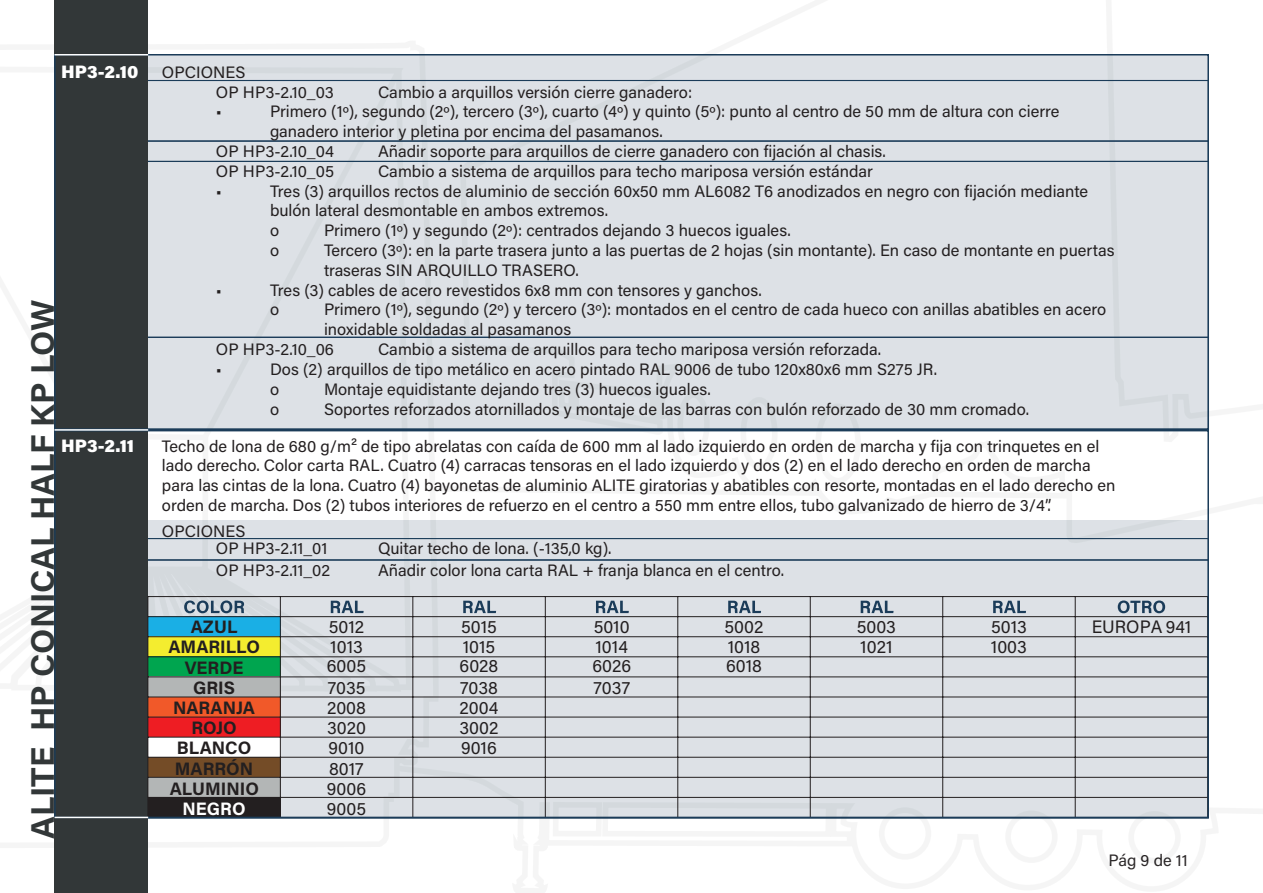
<style>
.page{position:relative;width:1263px;height:893px;background:#fff}
.page>*{position:absolute;margin:0;border:0;box-sizing:border-box;transform-origin:0 0}
.t1{font:700 33px "Acumin Pro";letter-spacing:-.005em;color:#323738}
.t2{font:18px/20.2px "Acumin Pro";color:#231f20}
.t3{font:700 18px/20.2px "Acumin Pro";color:#231f20;text-align:center}
.t4{font:900 18px "Acumin Pro";color:#fff}
.t5{font:700 18px "Acumin Pro";color:#fff}
.t6{font:16.5px/19.8px "Acumin Pro";color:#231f20}
</style>
<div class="page">
<div style="left:1005px;top:810px;width:53px;height:53px;border:6px solid #3e3e3f;border-radius:50%"></div>
<div style="left:879px;top:807px;width:52px;height:53px;border:6px solid #3e3e3f;border-radius:50%"></div>
<div style="left:740px;top:397px;width:38px;height:73px;border:6px solid #3e3e3f;border-radius:50%"></div>
<div style="left:677px;top:392px;width:33px;height:64px;border:6px solid #3e3e3f;border-radius:50%"></div>
<div style="left:815px;top:403px;width:46px;height:81px;border:6px solid #3e3e3f;border-radius:50%"></div>
<div style="left:56px;top:520px;width:1152px;height:298px;background:#dde1e6"></div>
<div style="left:149px;top:54px;width:1060px;height:376px;background:#dde1e6"></div>
<div style="left:110px;top:80px;width:1099px;height:62px;border:1px solid #1b3c59"></div>
<div style="left:110px;top:141px;width:1099px;height:21px;border:1px solid #1b3c59"></div>
<div style="left:110px;top:337px;width:1099px;height:93px;border:1px solid #1b3c59"></div>
<div style="left:110px;top:538px;width:1099px;height:22px;border:1px solid #1b3c59"></div>
<div style="left:54px;top:0;width:94px;height:893px;background:#323738"></div>
<svg style="left:147px;top:596px;width:1059px;height:219px"></svg>
<svg style="left:147px;top:596px;width:257px;height:99px"></svg>
<svg style="left:463px;top:601px;width:33px;height:12px"></svg>
<svg style="left:596px;top:601px;width:33px;height:12px"></svg>
<svg style="left:728px;top:601px;width:33px;height:12px"></svg>
<svg style="left:861px;top:601px;width:32px;height:12px"></svg>
<svg style="left:993px;top:601px;width:33px;height:12px"></svg>
<svg style="left:1118px;top:600px;width:47px;height:13px"></svg>
<div style="left:54px;top:430px;width:1155px;height:388px;border:2px solid #1b3c59"></div>
<div style="left:54px;top:54px;width:1155px;height:376px;border:2px solid #1b3c59"></div>
<hr style="left:54px;top:429px;width:94px;height:2px;background:#fff">
<hr style="left:54px;top:817px;width:94px;height:1px;background:#fff">
<hr style="left:54px;top:54px;width:94px;height:2px;background:#fff">
<p class="t1" style="left:19px;top:839px;width:541px;rotate:-90deg">ALITE HP CONICAL HALF KP LOW</p>
<p class="t4" style="left:61px;top:59px;width:78px">HP3-2.10</p>
<p class="t6" style="left:162px;top:62px;width:85px">OPCIONES</p>
<p class="t6" style="left:216px;top:81px;width:119px">OP HP3-2.10_03</p>
<p class="t6" style="left:378px;top:81px;width:316px">Cambio a arquillos versión cierre ganadero:</p>
<p class="t6" style="left:216px;top:101px;width:8px">•</p>
<p class="t6" style="left:270px;top:101px;width:791px">Primero (1º), segundo (2º), tercero (3º), cuarto (4º) y quinto (5º): punto al centro de 50 mm de altura con cierre ganadero interior y pletina por encima del pasamanos.</p>
<p class="t6" style="left:216px;top:141px;width:120px">OP HP3-2.10_04</p>
<p class="t6" style="left:378px;top:141px;width:509px">Añadir soporte para arquillos de cierre ganadero con fijación al chasis.</p>
<p class="t6" style="left:216px;top:161px;width:120px">OP HP3-2.10_05</p>
<p class="t6" style="left:378px;top:161px;width:496px">Cambio a sistema de arquillos para techo mariposa versión estándar</p>
<p class="t6" style="left:216px;top:180px;width:8px">•</p>
<p class="t6" style="left:270px;top:180px;width:820px">Tres (3) arquillos rectos de aluminio de sección 60x50 mm AL6082 T6 anodizados en negro con fijación mediante bulón lateral desmontable en ambos extremos.</p>
<p class="t6" style="left:270px;top:220px;width:11px">o</p>
<p class="t6" style="left:324px;top:220px;width:468px">Primero (1º) y segundo (2º): centrados dejando 3 huecos iguales.</p>
<p class="t6" style="left:270px;top:240px;width:11px">o</p>
<p class="t6" style="left:324px;top:240px;width:792px">Tercero (3º): en la parte trasera junto a las puertas de 2 hojas (sin montante). En caso de montante en puertas traseras SIN ARQUILLO TRASERO.</p>
<p class="t6" style="left:216px;top:279px;width:8px">•</p>
<p class="t6" style="left:270px;top:279px;width:493px">Tres (3) cables de acero revestidos 6x8 mm con tensores y ganchos.</p>
<p class="t6" style="left:270px;top:299px;width:11px">o</p>
<p class="t6" style="left:324px;top:299px;width:783px">Primero (1º), segundo (2º) y tercero (3º): montados en el centro de cada hueco con anillas abatibles en acero inoxidable soldadas al pasamanos</p>
<p class="t6" style="left:216px;top:339px;width:119px">OP HP3-2.10_06</p>
<p class="t6" style="left:378px;top:339px;width:505px">Cambio a sistema de arquillos para techo mariposa versión reforzada.</p>
<p class="t6" style="left:216px;top:359px;width:8px">•</p>
<p class="t6" style="left:270px;top:359px;width:669px">Dos (2) arquillos de tipo metálico en acero pintado RAL 9006 de tubo 120x80x6 mm S275 JR.</p>
<p class="t6" style="left:270px;top:378px;width:11px">o</p>
<p class="t6" style="left:324px;top:378px;width:388px">Montaje equidistante dejando tres (3) huecos iguales.</p>
<p class="t6" style="left:270px;top:398px;width:11px">o</p>
<p class="t6" style="left:324px;top:398px;width:706px">Soportes reforzados atornillados y montaje de las barras con bulón reforzado de 30 mm cromado.</p>
<p class="t4" style="left:61px;top:432px;width:74px">HP3-2.11</p>
<p class="t6" style="left:162px;top:435px;width:955px">Techo de lona de 680 g/m² de tipo abrelatas con caída de 600 mm al lado izquierdo en orden de marcha y fija con trinquetes en el lado derecho. Color carta RAL. Cuatro (4) carracas tensoras en el lado izquierdo y dos (2) en el lado derecho en orden de marcha para las cintas de la lona. Cuatro (4) bayonetas de aluminio ALITE giratorias y abatibles con resorte, montadas en el lado derecho en orden de marcha. Dos (2) tubos interiores de refuerzo en el centro a 550 mm entre ellos, tubo galvanizado de hierro de 3/4”.</p>
<p class="t6" style="left:162px;top:520px;width:85px">OPCIONES</p>
<p class="t6" style="left:216px;top:537px;width:113px">OP HP3-2.11_01</p>
<p class="t6" style="left:378px;top:537px;width:235px">Quitar techo de lona. (-135,0 kg).</p>
<p class="t6" style="left:216px;top:560px;width:116px">OP HP3-2.11_02</p>
<p class="t6" style="left:378px;top:560px;width:407px">Añadir color lona carta RAL + franja blanca en el centro.</p>
<p class="t3" style="left:191px;top:616px;width:48px">AZUL</p>
<p class="t2" style="left:329px;top:616px;width:37px">5012</p>
<p class="t2" style="left:1092px;top:616px;width:101px">EUROPA 941</p>
<p class="t2" style="left:327px;top:637px;width:41px;line-height:18.6px">1013<br>6005</p>
<p class="t2" style="left:327px;top:677px;width:40px;text-align:justify">7035<br>2008<br>3020<br>9010</p>
<p class="t2" style="left:460px;top:617px;width:40px;line-height:19.4px">5015<br>1015<br>6028</p>
<p class="t2" style="left:460px;top:677px;width:39px">7038</p>
<p class="t2" style="left:592px;top:617px;width:40px;line-height:19.4px">5010<br>1014<br>6026</p>
<p class="t2" style="left:724px;top:616px;width:40px">5002<br>1018</p>
<p class="t2" style="left:857px;top:616px;width:41px">5003<br>1021</p>
<p class="t2" style="left:991px;top:616px;width:38px">5013<br>1003</p>
<p class="t3" style="left:168px;top:636px;width:93px">AMARILLO<br>VERDE<br>GRIS<br>NARANJA<br>ROJO<br>BLANCO<br>MARRÓN<br>ALUMINIO</p>
<p class="t5" style="left:183px;top:796px;width:65px">NEGRO</p>
<p class="t2" style="left:726px;top:655px;width:37px">6018</p>
<p class="t2" style="left:593px;top:677px;width:38px">7037</p>
<p class="t2" style="left:459px;top:697px;width:41px;text-align:justify">2004<br>3002<br>9016</p>
<p class="t2" style="left:327px;top:757px;width:41px">8017<br>9006<br>9005</p>
<p class="t6" style="left:1108px;top:850px;width:81px">Pág 9 de 11</p>
</div>
